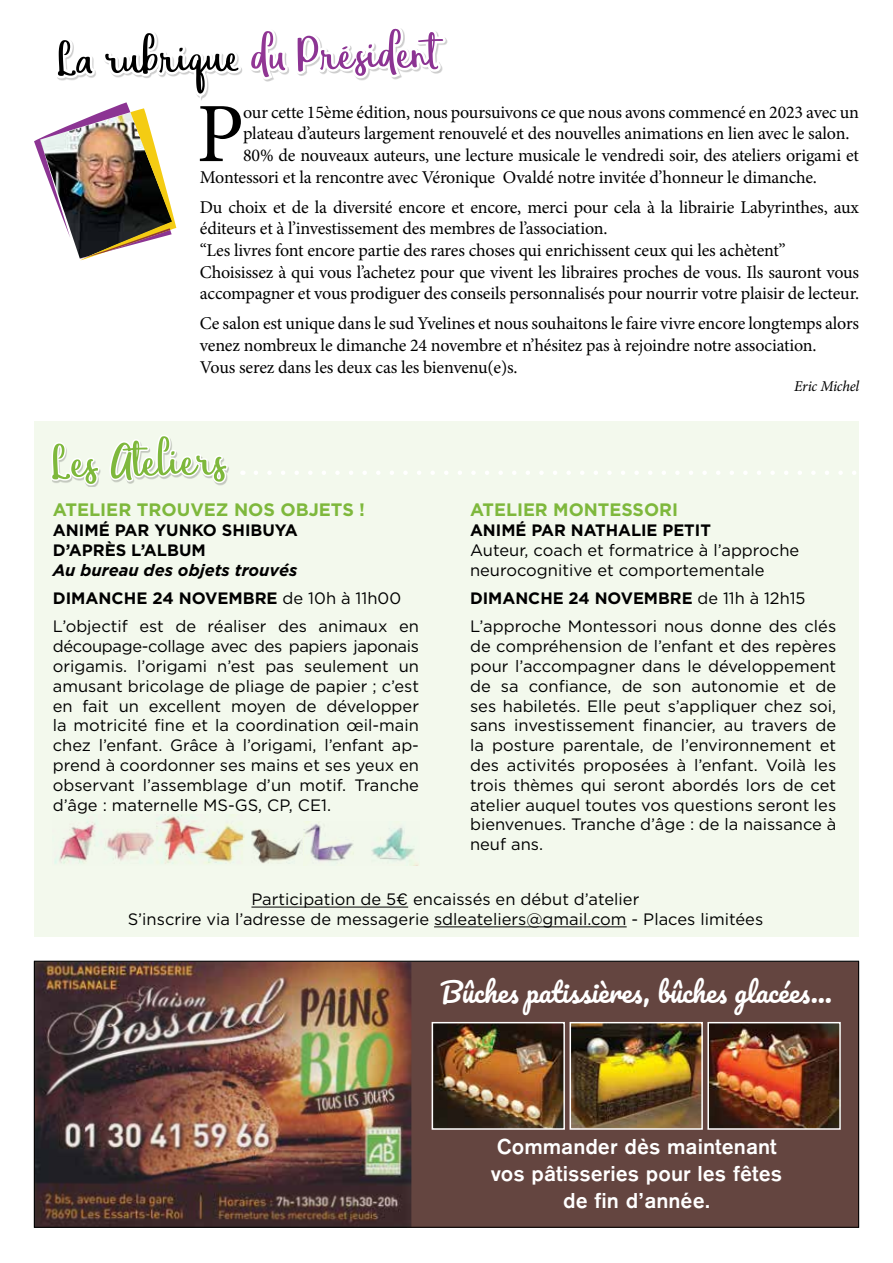
<style>
.page{position:relative;width:893px;height:1263px;background:#fff}
.page>*{position:absolute;margin:0;border:0;box-sizing:border-box;transform-origin:0 0}
.t1{font:84.45px "Minion Pro";color:#000}
.t2{font:52.5px "Eufoniem Two";color:#000;scale:1.04 1}
.t3{font:52.5px "Eufoniem Two";color:#7eb83c;scale:1.04 1}
.t4{font:27px "Pacifico";color:#fff}
.t5{font:500 22.5px/27px "Agrotesk";color:#fff;text-align:center}
.t6{font:18px/21.6px "Minion Pro";letter-spacing:-.01em;color:#000}
.t7{font:700 18px "Gotham";color:#7eb83c}
.t8{font:16.5px/19.8px "Gotham";color:#000}
.t9{font:700 16.5px/19.8px "Gotham";color:#000}
.t10{font:italic 15px "Minion Pro";letter-spacing:-.02em;color:#000}
.s1{color:#913694}
.s2{color:#8c3493}
.s3{font-weight:700;font-style:italic}
.s4{font-weight:700}
</style>
<div class="page">
<div style="left:34px;top:421px;width:825px;height:515px;background:#f3f9ed"></div>
<div style="left:408px;top:962px;width:451px;height:265px;background:#644540"></div>
<img style="left:36px;top:963px;width:375px;height:262px">
<img style="left:572px;top:1025px;width:128px;height:102px">
<div style="left:569px;top:1022px;width:134px;height:108px;border:2px solid #fff"></div>
<img style="left:710px;top:1025px;width:128px;height:102px">
<div style="left:707px;top:1022px;width:134px;height:108px;border:2px solid #fff"></div>
<img style="left:435px;top:1025px;width:127px;height:102px">
<div style="left:432px;top:1022px;width:133px;height:108px;border:2px solid #fff"></div>
<hr style="left:251px;top:907px;width:157px;height:1px;background:#000">
<hr style="left:434px;top:926px;width:193px;height:1px;background:#000">
<svg style="left:34px;top:29px;width:820px;height:458px"></svg>
<img style="left:54px;top:814px;width:250px;height:50px">
<img style="left:304px;top:821px;width:115px;height:44px">
<h2 class="t2" style="left:57px;top:25px;width:368px;rotate:-1deg">La rubrique <span class="s1">du</span> <span class="s2">Président</span></h2>
<h1 class="t1" style="left:196px;top:78px;width:49px">P</h1>
<p class="t6" style="left:243px;top:101px;width:617px">our cette 15ème édition, nous poursuivons ce que nous avons commencé en 2023 avec un</p>
<p class="t6" style="left:243px;top:123px;width:608px">plateau d’auteurs largement renouvelé et des nouvelles animations en lien avec le salon.</p>
<p class="t6" style="left:243px;top:145px;width:617px">80% de nouveaux auteurs, une lecture musicale le vendredi soir, des ateliers origami et</p>
<p class="t6" style="left:200px;top:166px;width:618px">Montessori et la rencontre avec Véronique Ovaldé notre invitée d’honneur le dimanche.</p>
<p class="t6" style="left:200px;top:196px;width:661px">Du choix et de la diversité encore et encore, merci pour cela à la librairie Labyrinthes, aux éditeurs et à l’investissement des membres de l’association.<br>“Les livres font encore partie des rares choses qui enrichissent ceux qui les achètent” Choisissez à qui vous l’achetez pour que vivent les libraires proches de vous. Ils sauront vous accompagner et vous prodiguer des conseils personnalisés pour nourrir votre plaisir de lecteur.</p>
<p class="t6" style="left:200px;top:313px;width:661px">Ce salon est unique dans le sud Yvelines et nous souhaitons le faire vivre encore longtemps alors venez nombreux le dimanche 24 novembre et n’hésitez pas à rejoindre notre association.<br>Vous serez dans les deux cas les bienvenu(e)s.</p>
<p class="t10" style="left:794px;top:375px;width:66px">Eric Michel</p>
<h2 class="t3" style="left:51px;top:429px;width:169px;rotate:-1deg">Les Ateliers</h2>
<p class="t7" style="left:53px;top:498px;width:25px">ATELIER</p>
<p class="t7" style="left:137px;top:498px;width:194px">TROUVEZ NOS OBJETS</p>
<p class="t7" style="left:359px;top:498px;width:7px">!</p>
<p class="t9" style="left:53px;top:520px;width:235px">ANIMÉ PAR YUNKO SHIBUYA<br>D’APRÈS L’ALBUM</p>
<p class="t8" style="left:53px;top:555px;width:368px;line-height:28.3px"><span class="s3">Au bureau des objets trouvés<br></span><span class="s4">DI MANCHE 24 NOVEMBRE</span> de 10h à 11h00<br>L’objectif est de réaliser des animaux en</p>
<p class="t8" style="left:53px;top:636px;width:368px;text-align:justify">découpage-collage avec des papiers japonais origamis. l’origami n’est pas seulement un amusant bricolage de pliage de papier ; c’est en fait un excellent moyen de développer la motricité fine et la coordination œil-main chez l’enfant. Grâce à l’origami, l’enfant ap&shy;prend à coordonner ses mains et ses yeux en observant l’assemblage d’un motif. Tranche d’âge : maternelle MS-GS, CP, CE1.</p>
<p class="t7" style="left:470px;top:498px;width:25px">ATELIER</p>
<p class="t7" style="left:553px;top:498px;width:57px">MONTESSORI</p>
<p class="t9" style="left:470px;top:520px;width:113px">ANIMÉ PAR NAT</p>
<p class="t9" style="left:606px;top:520px;width:23px">HALIE</p>
<p class="t9" style="left:662px;top:520px;width:11px">PETIT</p>
<p class="t8" style="left:470px;top:540px;width:331px">Auteur, coach et formatrice à l’approche neurocognitive et comportementale</p>
<p class="t8" style="left:470px;top:584px;width:368px;line-height:28.3px"><span class="s4">DI MANCHE 24 NOVEMBRE</span> de 11h à 12h15<br>L’approche Montessori nous donne des clés</p>
<p class="t8" style="left:470px;top:636px;width:368px;text-align:justify">de compréhension de l’enfant et des repères pour l’accompagner dans le développement de sa confiance, de son autonomie et de ses habiletés. Elle peut s’appliquer chez soi, sans investissement financier, au travers de la posture parentale, de l’environnement et des activités proposées à l’enfant. Voilà les trois thèmes qui seront abordés lors de cet atelier auquel toutes vos questions seront les bienvenues. Tranche d’âge : de la naissance à neuf ans.</p>
<p class="t8" style="left:128px;top:889px;width:637px;text-align:center">Participation de 5€ encaissés en début d’atelier<br>S’inscrire via l’adresse de messagerie sdleateliers@gmail.com - Places limitées</p>
<h3 class="t4" style="left:440px;top:977px;width:393px">Bûches patissières, bûches glacées…</h3>
<h3 class="t5" style="left:491px;top:1133px;width:292px">Commander dès maintenant vos pâtisseries pour les fêtes de fin d’année.</h3>
</div>
